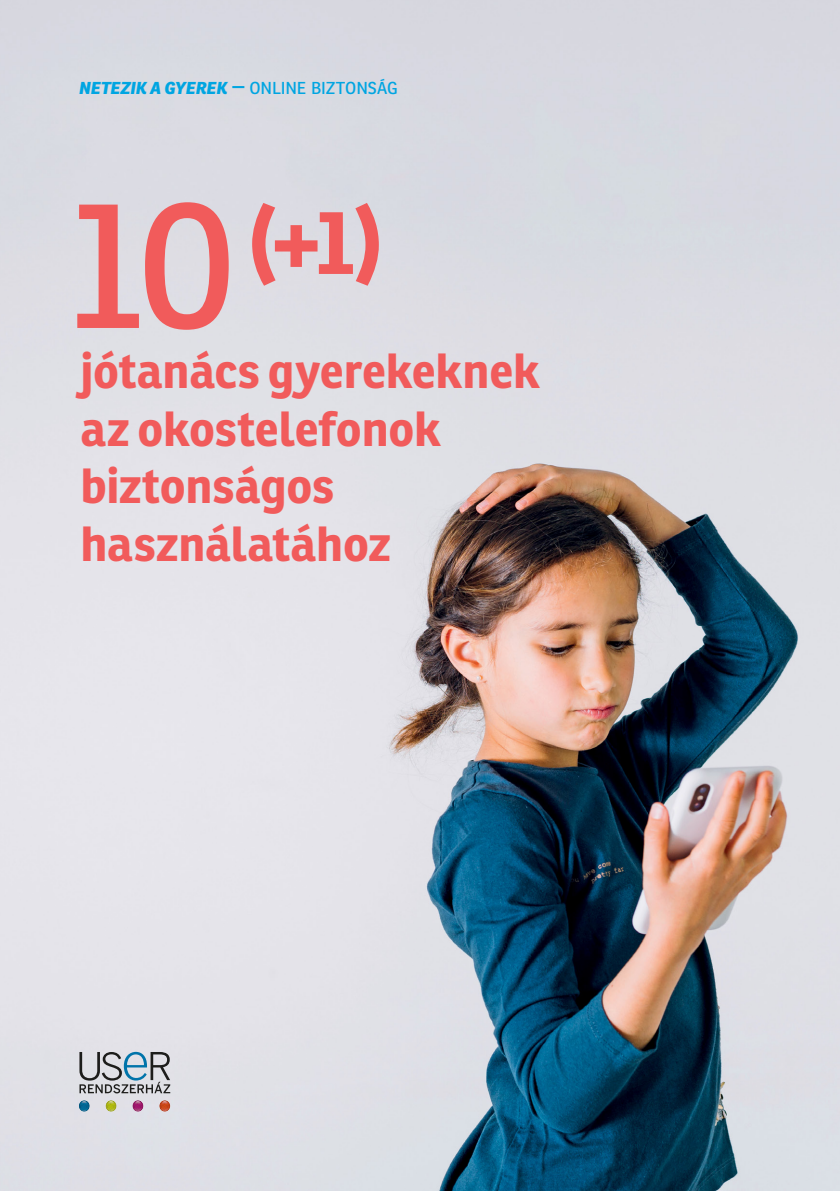
<style>
.page{position:relative;width:840px;height:1191px;background:#fff}
.page>*{position:absolute;margin:0;border:0;box-sizing:border-box;transform-origin:0 0}
.t1{font:700 90px "Ronnia";color:#f15b5b}
.t2{font:700 48px/57.6px "Ronnia";letter-spacing:-.005em;color:#f15b5b}
.t3{font:16.8px "Ronnia";letter-spacing:-.01em;color:#00a5e1}
.s1{font-weight:800;font-style:italic}
.s2{font-size:24px}
.s3{font-weight:400;font-size:180px}
</style>
<div class="page">
<img style="left:0;top:0;width:839px;height:1191px">
<svg style="left:79px;top:1051px;width:91px;height:42px;background:#a5acb3"></svg>
<img style="left:79px;top:1095px;width:91px;height:16px">
<p class="t3" style="left:79px;top:78px;width:319px"><span class="s1">NETEZIK A GYEREK</span> <span class="s2">–</span> ONLINE BIZTONSÁG</p>
<h1 class="t1" style="left:67px;top:184px;width:318px"><span class="s3">10</span> (+1)</h1>
<p class="t2" style="left:80px;top:342px;width:461px">jótanács gyerekeknek az okostelefonok biztonságos használatához</p>
</div>
